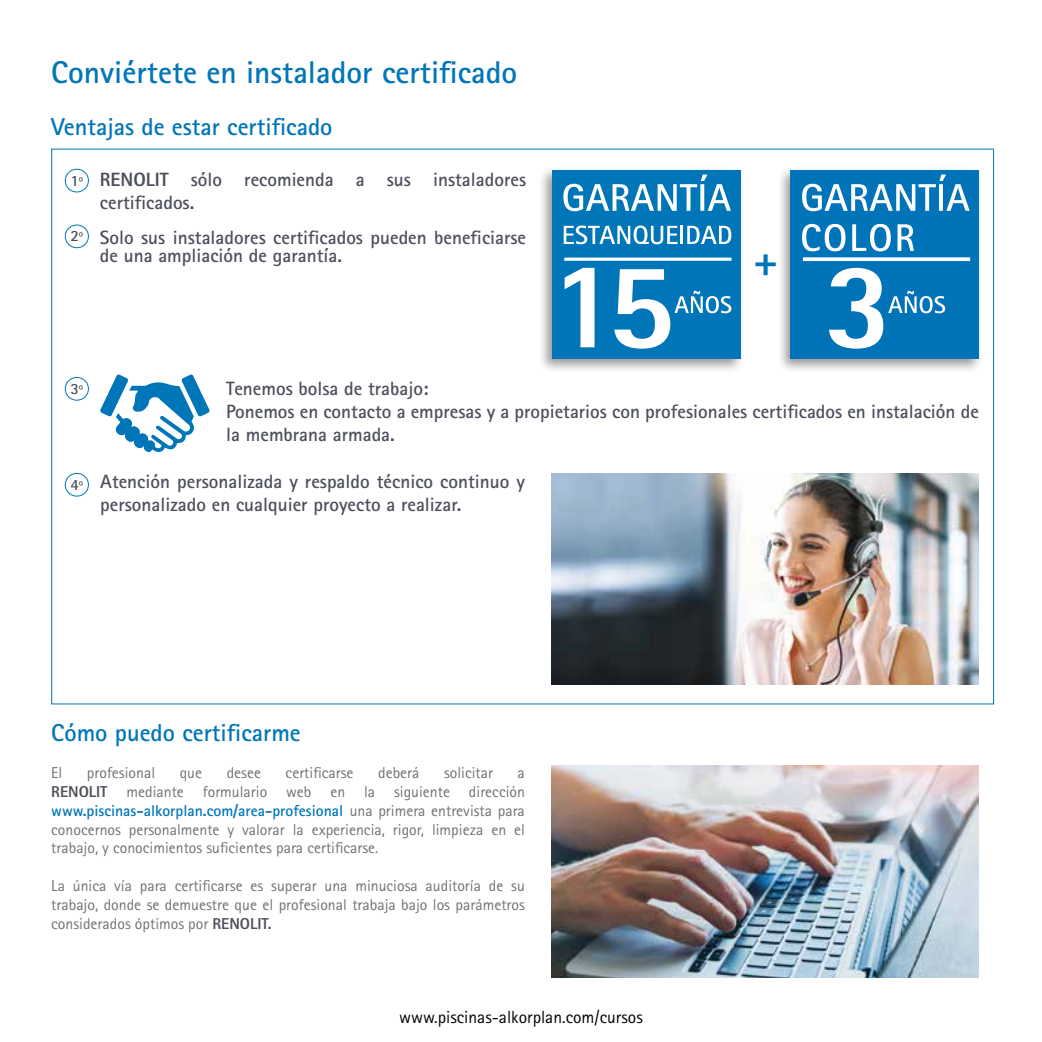
<style>
.page{position:relative;width:1042px;height:1042px;background:#fff}
.page>*{position:absolute;margin:0;border:0;box-sizing:border-box;transform-origin:0 0}
.t1{font:700 31.5px "Rotis Sans Serif";color:#0076b9}
.t2{font:700 24.5px "Rotis Sans Serif";color:#0076b9}
.t3{font:700 19.25px/23.1px "Rotis Sans Serif";color:#4d505c}
.t4{font:17.5px "Rotis Sans Serif";color:#000}
.t5{font:15.75px/18.9px "Rotis Sans Serif";color:#707172;text-align:justify}
.t6{font:700 15.75px "Rotis Sans Serif";color:#4d505c}
.s1{font-weight:800}
.s2{font-weight:800;color:#4d505c}
.s3{font-weight:700;color:#0076b9}
</style>
<div class="page">
<img style="left:551px;top:473px;width:428px;height:212px">
<div style="left:65px;top:169px;width:24px;height:23px;border:1px solid #0076b9;border-radius:50%"></div>
<div style="left:65px;top:225px;width:24px;height:23px;border:1px solid #0076b9;border-radius:50%"></div>
<svg style="left:100px;top:374px;width:110px;height:78px"></svg>
<div style="left:65px;top:377px;width:24px;height:23px;border:1px solid #0076b9;border-radius:50%"></div>
<div style="left:65px;top:473px;width:24px;height:23px;border:1px solid #0076b9;border-radius:50%"></div>
<div style="left:537px;top:166px;width:208px;height:207px;background:#000;opacity:.4"></div>
<div style="left:552px;top:171px;width:188px;height:188px;background:#0076b9"></div>
<svg style="left:563px;top:174px;width:168px;height:37px"></svg>
<svg style="left:564px;top:225px;width:113px;height:19px"></svg>
<hr style="left:680px;top:226px;width:3px;height:18px;background:#fff">
<svg style="left:687px;top:226px;width:44px;height:18px"></svg>
<svg style="left:564px;top:268px;width:30px;height:79px"></svg>
<svg style="left:614px;top:269px;width:117px;height:80px"></svg>
<hr style="left:564px;top:258px;width:167px;height:3px;background:#fff">
<svg style="left:755px;top:254px;width:21px;height:21px"></svg>
<div style="left:776px;top:166px;width:207px;height:207px;background:#000;opacity:.4"></div>
<div style="left:791px;top:171px;width:188px;height:188px;background:#0073b9"></div>
<svg style="left:802px;top:174px;width:167px;height:37px"></svg>
<svg style="left:802px;top:224px;width:43px;height:27px"></svg>
<svg style="left:852px;top:224px;width:39px;height:27px"></svg>
<svg style="left:897px;top:224px;width:17px;height:27px"></svg>
<svg style="left:829px;top:268px;width:116px;height:81px"></svg>
<svg style="left:803px;top:257px;width:167px;height:4px"></svg>
<img style="left:551px;top:766px;width:428px;height:211px">
<h1 class="t1" style="left:51px;top:53px;width:467px">Conviértete en instalador certificado</h1>
<h2 class="t2" style="left:51px;top:111px;width:283px">Ventajas de estar certificado</h2>
<p class="t6" style="left:70px;top:170px;width:14px">1º</p>
<p class="t6" style="left:70px;top:226px;width:14px">2º</p>
<p class="t3" style="left:100px;top:168px;width:428px"><span class="s1">RENOLIT</span> sólo recomienda a sus instaladores certificados.</p>
<p class="t3" style="left:100px;top:228px;width:428px;line-height:17.5px">Solo sus instaladores certificados pueden beneficiarse de una ampliación de garantía.</p>
<p class="t6" style="left:70px;top:379px;width:14px">3º</p>
<p class="t6" style="left:70px;top:474px;width:14px">4º</p>
<p class="t3" style="left:226px;top:376px;width:754px">Tenemos bolsa de trabajo:<br>Ponemos en contacto a empresas y a propietarios con profesionales certificados en instalación de la membrana armada.</p>
<p class="t3" style="left:100px;top:470px;width:426px">Atención personalizada y respaldo técnico continuo y personalizado en cualquier proyecto a realizar.</p>
<h2 class="t2" style="left:51px;top:717px;width:251px">Cómo puedo certificarme</h2>
<p class="t5" style="left:51px;top:763px;width:13px">El</p>
<p class="t5" style="left:87px;top:763px;width:70px">profesional</p>
<p class="t5" style="left:180px;top:763px;width:24px">que</p>
<p class="t5" style="left:227px;top:763px;width:36px">desee</p>
<p class="t5" style="left:286px;top:763px;width:69px">certificarse</p>
<p class="t5" style="left:378px;top:763px;width:43px">deberá</p>
<p class="t5" style="left:444px;top:763px;width:50px">solicitar</p>
<p class="t5" style="left:51px;top:763px;width:475px;text-indent:466px">a <span class="s2">RENOLIT</span> mediante formulario web en la siguiente dirección <span class="s3">www.piscinas-alkorplan.com/area-profesional</span> una primera entrevista para conocernos personalmente y valorar la experiencia, rigor, limpieza en el trabajo, y conocimientos suficientes para certificarse.</p>
<p class="t5" style="left:51px;top:876px;width:475px">La única vía para certificarse es superar una minuciosa auditoría de su trabajo, donde se demuestre que el profesional trabaja bajo los parámetros considerados óptimos por <span class="s2">RENOLIT.</span></p>
<p class="t4" style="left:399px;top:1007px;width:245px">www.piscinas-alkorplan.com/cursos</p>
</div>
